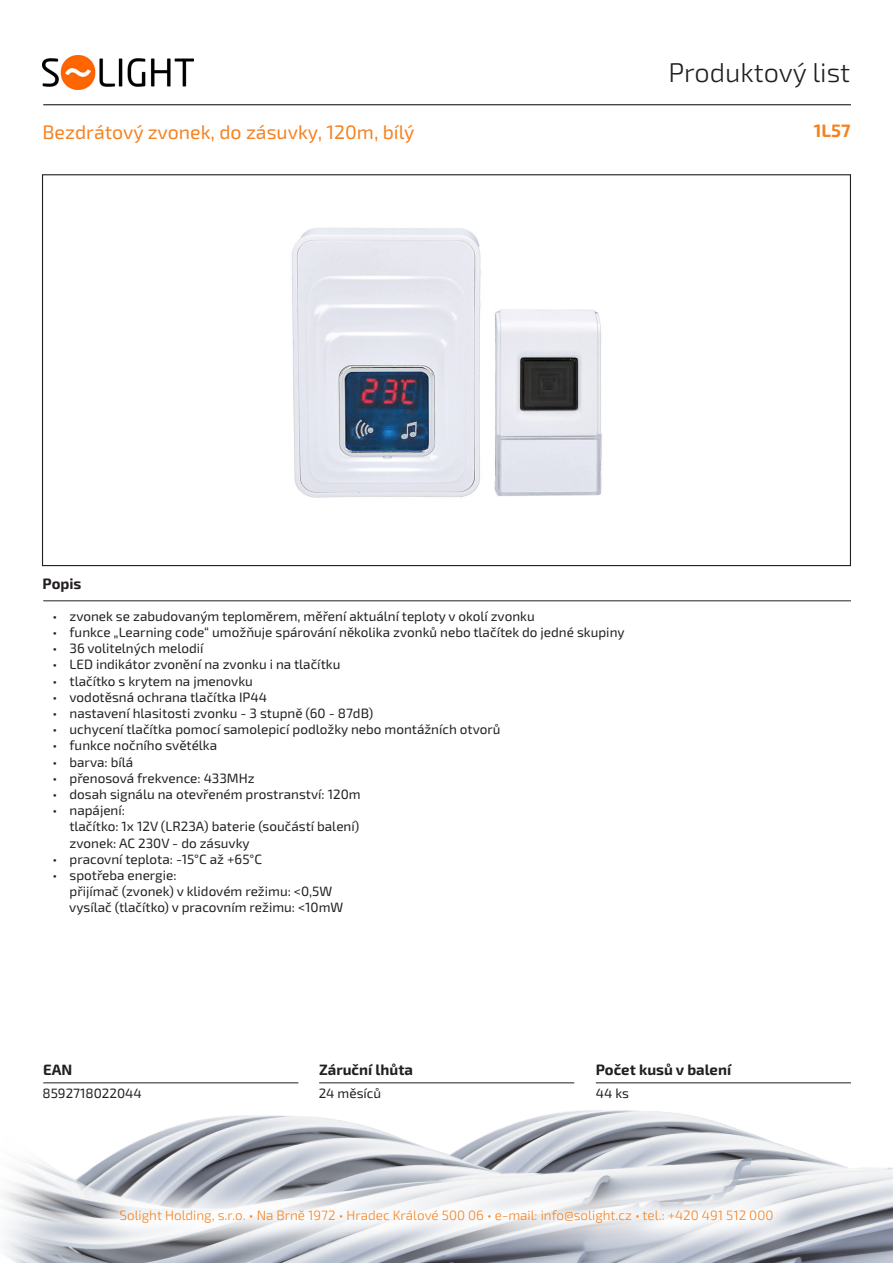
<style>
.page{position:relative;width:893px;height:1263px;background:#fff}
.page>*{position:absolute;margin:0;border:0;box-sizing:border-box;transform-origin:0 0}
.t1{font:300 27px "Exo 2.0";color:#231f20}
.t2{font:19.5px "Exo 2.0";color:#f58220}
.Kód_produktu{font:700 18px "Exo 2.0";color:#f58220}
.t3{font:700 15px "Exo 2.0";color:#231f20}
.t4{font:13.5px "Exo 2.0";color:#231f20}
.t5{font:300 13.5px "Exo 2.0";color:#f58220}
</style>
<div class="page">
<img style="left:3px;top:1082px;width:890px;height:181px">
<hr style="left:43px;top:104px;width:808px;height:1px;background:#231f20">
<hr style="left:43px;top:600px;width:808px;height:1px;background:#231f20">
<hr style="left:596px;top:1082px;width:255px;height:1px;background:#231f20">
<hr style="left:319px;top:1082px;width:255px;height:1px;background:#231f20">
<hr style="left:43px;top:1082px;width:255px;height:1px;background:#231f20">
<svg style="left:85px;top:1174px;width:723px;height:84px"></svg>
<img style="left:43px;top:55px;width:150px;height:34px">
<img style="left:291px;top:227px;width:311px;height:271px">
<h1 class="t1" style="left:668px;top:57px;width:183px">Produktový list</h1>
<p class="t2" style="left:43px;top:120px;width:373px">Bezdrátový zvonek, do zásuvky, 120m, bílý</p>
<p class="Kód_produktu" style="left:814px;top:120px;width:38px">1L57</p>
<p class="t3" style="left:43px;top:575px;width:40px">Popis</p>
<p class="t4" style="left:53px;top:608px;width:484px">• zvonek se zabudovaným teploměrem, měření aktuální teploty v okolí zvonku</p>
<p class="t4" style="left:53px;top:624px;width:574px">• funkce „Learning code“ umožňuje spárování několika zvonků nebo tlačítek do jedné skupiny</p>
<p class="t4" style="left:53px;top:640px;width:153px">• 36 volitelných melodií</p>
<p class="t4" style="left:53px;top:657px;width:289px">• LED indikátor zvonění na zvonku i na tlačítku</p>
<p class="t4" style="left:53px;top:673px;width:202px">• tlačítko s krytem na jmenovku</p>
<p class="t4" style="left:53px;top:689px;width:216px">• vodotěsná ochrana tlačítka IP44</p>
<p class="t4" style="left:53px;top:705px;width:322px">• nastavení hlasitosti zvonku - 3 stupně (60 - 87dB)</p>
<p class="t4" style="left:53px;top:721px;width:450px">• uchycení tlačítka pomocí samolepicí podložky nebo montážních otvorů</p>
<p class="t4" style="left:53px;top:738px;width:166px">• funkce nočního světélka</p>
<p class="t4" style="left:53px;top:754px;width:82px">• barva: bílá</p>
<p class="t4" style="left:53px;top:770px;width:204px">• přenosová frekvence: 433MHz</p>
<p class="t4" style="left:53px;top:786px;width:310px">• dosah signálu na otevřeném prostranství: 120m</p>
<p class="t4" style="left:53px;top:802px;width:74px">• napájení:</p>
<p class="t4" style="left:69px;top:819px;width:291px">tlačítko: 1x 12V (LR23A) baterie (součástí balení)</p>
<p class="t4" style="left:70px;top:835px;width:182px">zvonek: AC 230V - do zásuvky</p>
<p class="t4" style="left:53px;top:851px;width:211px">• pracovní teplota: -15°C až +65°C</p>
<p class="t4" style="left:53px;top:867px;width:126px">• spotřeba energie:</p>
<p class="t4" style="left:70px;top:883px;width:264px">přijímač (zvonek) v klidovém režimu: &lt;0,5W</p>
<p class="t4" style="left:69px;top:900px;width:275px">vysílač (tlačítko) v pracovním režimu: &lt;10mW</p>
<p class="t3" style="left:43px;top:1060px;width:31px">EAN</p>
<p class="t3" style="left:319px;top:1060px;width:95px">Záruční lhůta</p>
<p class="t3" style="left:596px;top:1060px;width:137px">Počet kusů v balení</p>
<p class="t4" style="left:43px;top:1085px;width:101px">8592718022044</p>
<p class="t4" style="left:319px;top:1085px;width:64px">24 měsíců</p>
<p class="t4" style="left:596px;top:1085px;width:35px">44 ks</p>
<p class="t5" style="left:120px;top:1208px;width:655px">Solight Holding, s.r.o. • Na Brně 1972 • Hradec Králové 500 06 • e-mail: info@solight.cz • tel.: +420 491 512 000</p>
</div>
